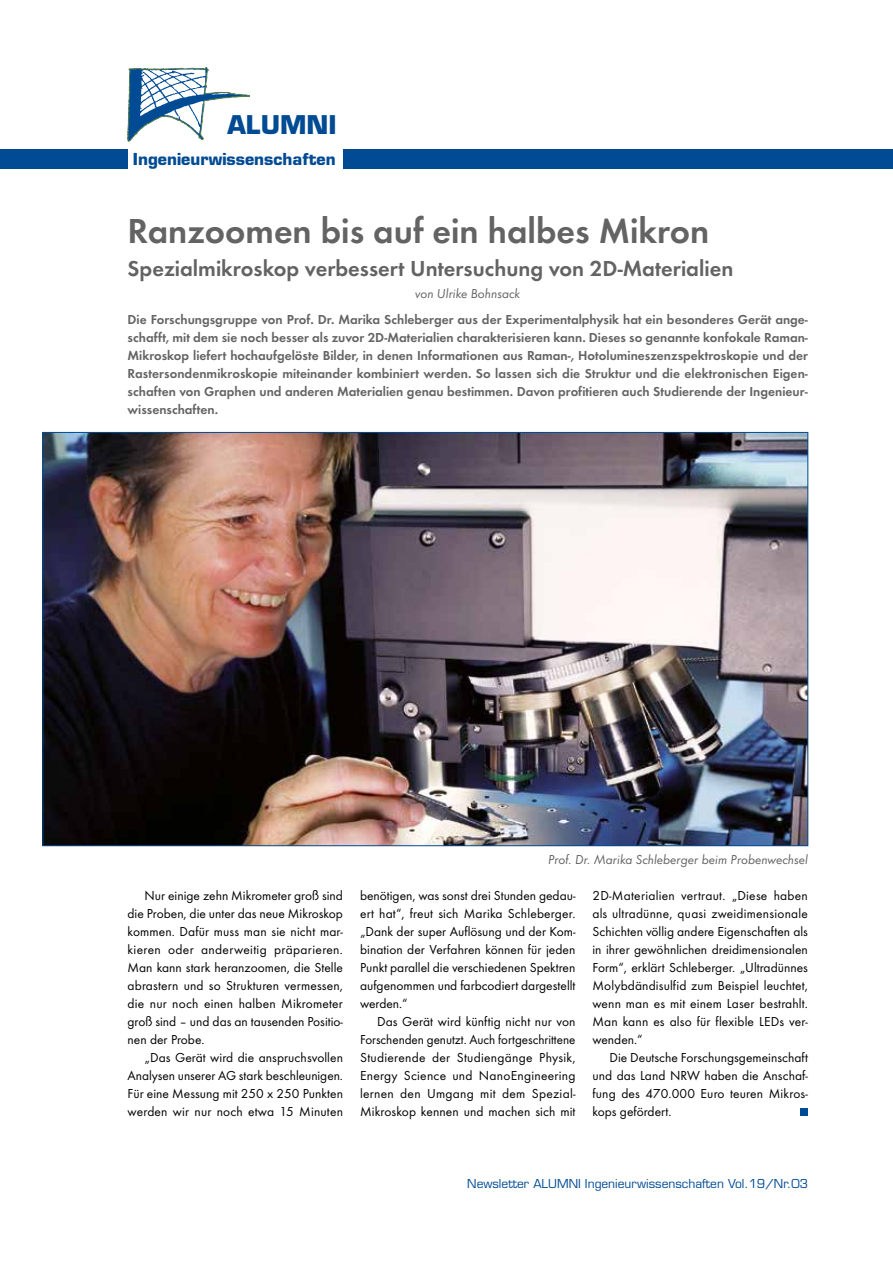
<style>
.page{position:relative;width:893px;height:1263px;background:#fff}
.page>*{position:absolute;margin:0;border:0;box-sizing:border-box;transform-origin:0 0}
.t1{font:36px "Futura T Dem";color:#646363}
.t2{font:700 25.2px "Eurostile";color:#004b93}
.t3{font:22.5px "Futura T Dem";color:#646363}
.t4{font:700 16.05px "Eurostile";color:#004b93}
.t5{font:13.5px/18px "Futura T Boo";letter-spacing:.005em;color:#000}
.t6{font:13.5px/18px "Futura T Dem";color:#646363;text-align:justify}
.t7{font:13.5px "Futura T Boo Obl";color:#646363}
.t8{font:12px "Eurostile";color:#004b93}
</style>
<div class="page">
<svg style="left:128px;top:67px;width:122px;height:74px"></svg>
<div style="left:0;top:149px;width:128px;height:20px;background:#004b93"></div>
<div style="left:343px;top:149px;width:496px;height:20px;background:#004b93"></div>
<div style="left:808px;top:149px;width:85px;height:20px;background:#004b93"></div>
<div style="left:800px;top:1108px;width:8px;height:8px;background:#004b93"></div>
<img style="left:45px;top:434px;width:761px;height:410px">
<h2 class="t2" style="left:227px;top:109px;width:111px">ALUMNI</h2>
<p class="t4" style="left:133px;top:149px;width:204px">Ingenieurwissenschaften</p>
<h1 class="t1" style="left:128px;top:210px;width:583px">Ranzoomen bis auf ein halbes Mikron</h1>
<h3 class="t3" style="left:128px;top:255px;width:607px">Spezialmikroskop verbessert Untersuchung von 2D-Materialien</h3>
<p class="t7" style="left:415px;top:286px;width:107px">von Ulrike Bohnsack</p>
<p class="t6" style="left:128px;top:310px;width:682px">Die Forschungsgruppe von Prof. Dr. Marika Schleberger aus der Experimentalphysik hat ein besonderes Gerät ange&shy;schafft, mit dem sie noch besser als zuvor 2D-Materialien charakterisieren kann. Dieses so genannte konfokale Raman-Mikroskop liefert hochaufgelöste Bilder, in denen Informationen aus Raman-, Hotolumineszenzspektroskopie und der Rastersondenmikroskopie miteinander kombiniert werden. So lassen sich die Struktur und die elektronischen Eigen&shy;schaften von Graphen und anderen Materialien genau bestimmen. Davon profitieren auch Studierende der Ingenieur&shy;wissenschaften.</p>
<p class="t5" style="left:128px;top:887px;width:217px;text-indent:17px">Nur einige zehn Mikrometer groß sind die Proben, die unter das neue Mikroskop kommen. Dafür muss man sie nicht mar&shy;kieren oder anderweitig präparieren.<br>Man kann stark heranzoomen, die Stelle abrastern und so Strukturen vermessen, die nur noch einen halben Mikrometer groß sind – und das an tausenden Positio&shy;nen der Probe.</p>
<p class="t5" style="left:128px;top:1049px;width:217px;text-indent:17px">„Das Gerät wird die anspruchsvollen Analysen unserer AG stark beschleunigen.<br>Für eine Messung mit 250 x 250 Punkten werden wir nur noch etwa 15 Minuten</p>
<p class="t7" style="left:548px;top:852px;width:261px">Prof. Dr. Marika Schleberger beim Probenwechsel</p>
<p class="t5" style="left:360px;top:887px;width:217px">benötigen, was sonst drei Stunden gedau&shy;ert hat“, freut sich Marika Schleberger. „Dank der super Auflösung und der Kom&shy;bination der Verfahren können für jeden Punkt parallel die verschiedenen Spektren aufgenommen und farbcodiert dargestellt werden.“</p>
<p class="t5" style="left:360px;top:1013px;width:217px;text-align:justify;text-indent:17px">Das Gerät wird künftig nicht nur von Forschenden genutzt. Auch fortgeschrittene Studierende der Studiengänge Physik, Energy Science und NanoEngineering lernen den Umgang mit dem Spezial-Mikroskop kennen und machen sich mit</p>
<p class="t5" style="left:592px;top:887px;width:217px">2D-Materialien vertraut. „Diese haben als ultradünne, quasi zweidimensionale Schichten völlig andere Eigenschaften als in ihrer gewöhnlichen dreidimensionalen Form“, erklärt Schleberger. „Ultradünnes Molybdändisulfid zum Beispiel leuchtet, wenn man es mit einem Laser bestrahlt.<br>Man kann es also für flexible LEDs ver&shy;wenden.“</p>
<p class="t5" style="left:592px;top:1049px;width:217px;text-align:justify;text-indent:17px">Die Deutsche Forschungsgemeinschaft und das Land NRW haben die Anschaf&shy;fung des 470.000 Euro teuren Mikros&shy;kops gefördert.</p>
<p class="t8" style="left:467px;top:1176px;width:342px">Newsletter ALUMNI Ingenieurwissenschaften Vol.19/Nr.03</p>
</div>
